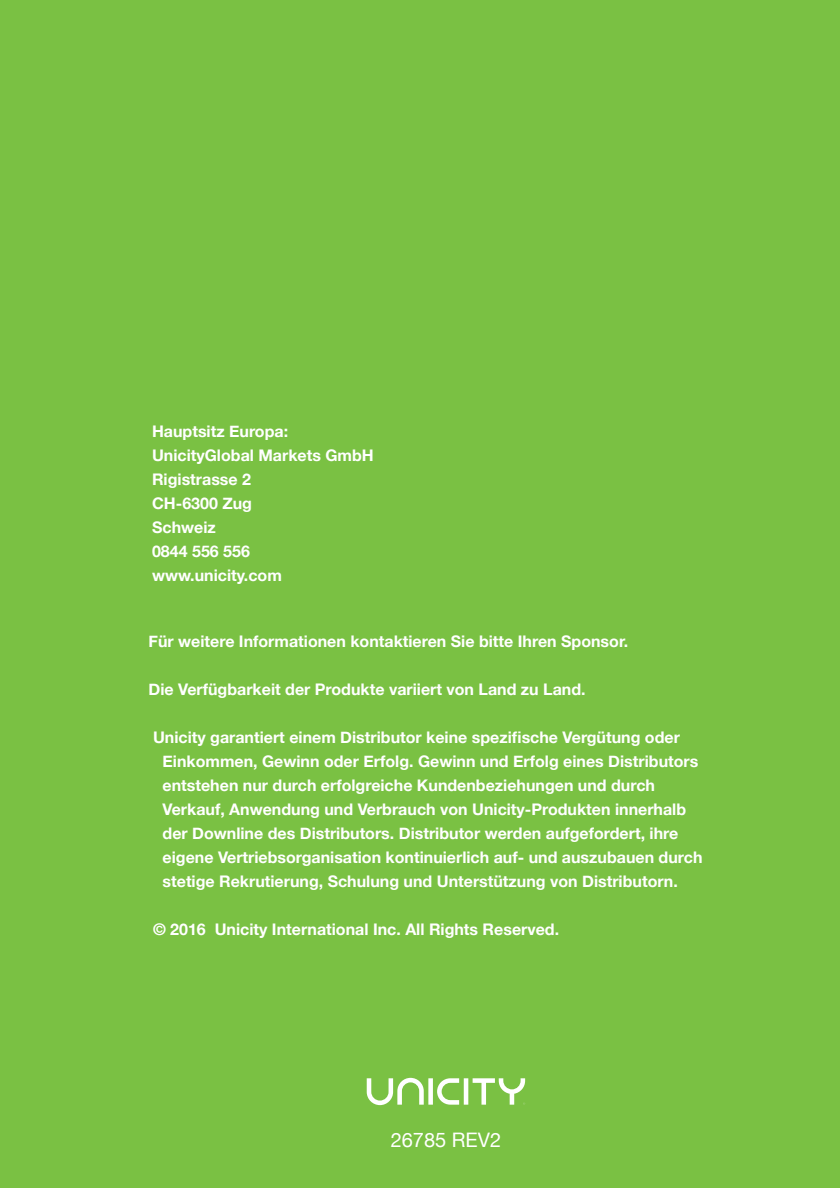
<style>
.page{position:relative;width:840px;height:1188px;background:#7ac143}
.page>*{position:absolute;margin:0;border:0;box-sizing:border-box;transform-origin:0 0}
.t1{font:20px "Helvetica Neue";color:#fff}
.t2{font:19px/24px "Helvetica Neue";color:#fff;scale:.95 1}
.t3{font:700 16px/24px "Helvetica Neue";color:#fff}
</style>
<div class="page">
<svg style="left:367px;top:1078px;width:158px;height:27px"></svg>
<p class="t2" style="left:182px;top:412px;width:140px">1-800-226-6232<br>1-801-226-8232</p>
<p class="t3" style="left:152px;top:420px;width:223px">Hauptsitz Europa:<br>UnicityGlobal Markets GmbH<br>Rigistrasse 2<br>CH-6300 Zug<br>Schweiz<br>0844 556 556 www.unicity.com</p>
<p class="t3" style="left:148px;top:630px;width:481px">Für weitere Informationen kontaktieren Sie bitte Ihren Sponsor.</p>
<p class="t3" style="left:148px;top:678px;width:438px">Die Verfügbarkeit der Produkte variiert von Land zu Land.</p>
<p class="t3" style="left:162px;top:726px;width:541px;text-indent:-10px">Unicity garantiert einem Distributor keine spezifische Vergütung oder Einkommen, Gewinn oder Erfolg. Gewinn und Erfolg eines Distributors entstehen nur durch erfolgreiche Kundenbeziehungen und durch Verkauf, Anwendung und Verbrauch von Unicity-Produkten innerhalb der Downline des Distributors. Distributor werden aufgefordert, ihre eigene Vertriebsorganisation kontinuierlich auf- und auszubauen durch stetige Rekrutierung, Schulung und Unterstützung von Distributorn.</p>
<p class="t3" style="left:153px;top:918px;width:407px">© 2016 Unicity International Inc. All Rights Reserved.</p>
<p class="t1" style="left:390px;top:1125px;width:112px">26785 REV2</p>
</div>
